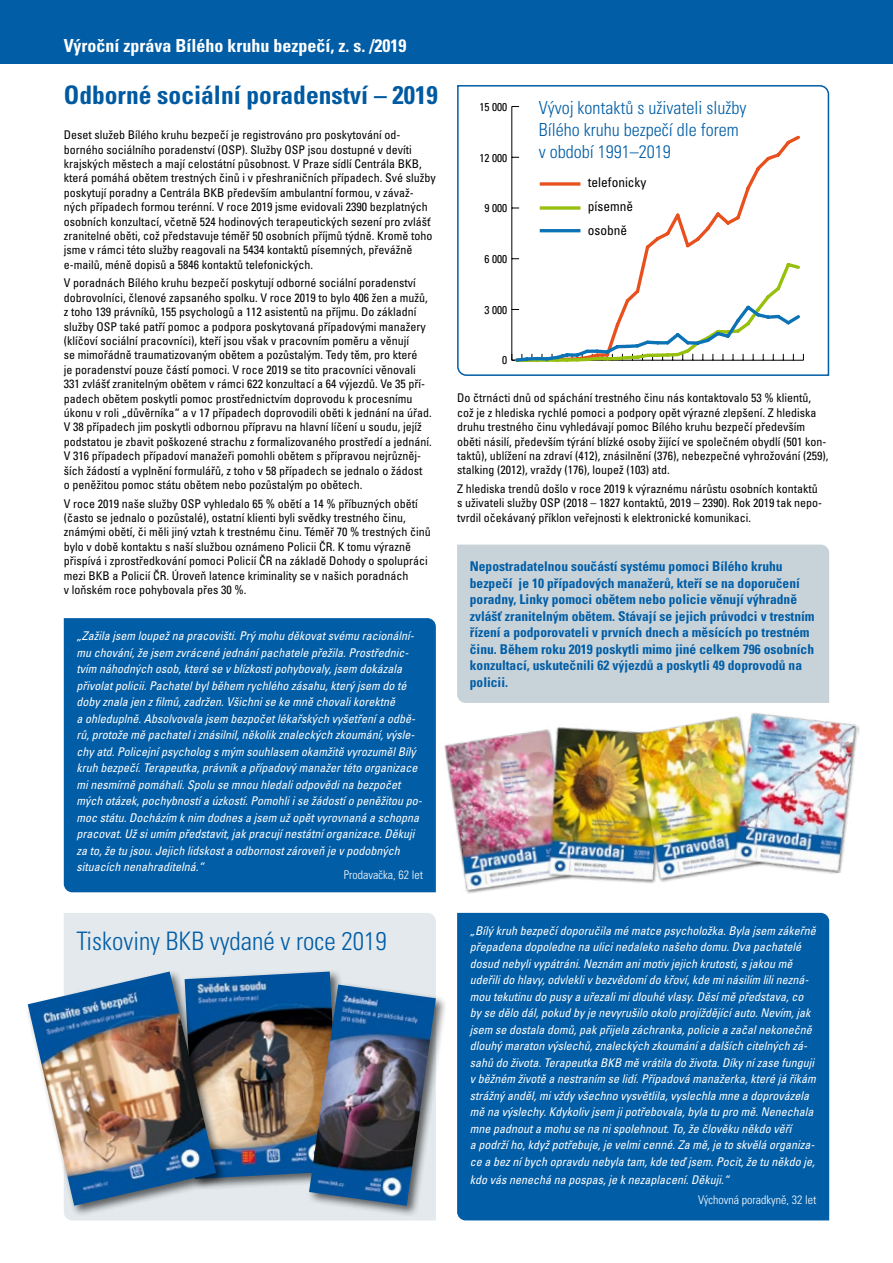
<style>
.page{position:relative;width:893px;height:1263px;background:#fff}
.page>*{position:absolute;margin:0;border:0;box-sizing:border-box;transform-origin:0 0}
.t1{font:700 condensed 25.5px "Univers CE";color:#005aa1}
.t2{font:300 condensed 25.5px "Univers CE";color:#005da6}
.t3{font:300 condensed 18px/21.6px "Univers CE";color:#005da6}
.t4{font:700 condensed 18px "Univers CE";color:#fff}
.t5{font:700 condensed 13.5px/16.5px "Univers CE";color:#005da6}
.t6{font:condensed 13.35px/24.2px "Univers CE";color:#000}
.t7{font:condensed 12px/14.4px "Univers CE";color:#000}
.t8{font:italic condensed 12px/16.5px "Univers CE";color:#fff}
.t9{font:300 condensed 12px "Univers CE";color:#fff}
.t10{font:condensed 11.4px "Univers CE";color:#000}
</style>
<div class="page">
<div style="left:0;top:0;width:893px;height:64px;background:#005da6"></div>
<div style="left:64px;top:618px;width:372px;height:274px;background:#005da6"></div>
<div style="left:64px;top:913px;width:372px;height:307px;background:#e3e9ec"></div>
<div style="left:457px;top:913px;width:372px;height:307px;background:#005da6"></div>
<div style="left:457px;top:545px;width:372px;height:158px;background:#c8d3d9"></div>
<div style="left:182px;top:969px;width:170px;height:222px;background:#000;opacity:.6"></div>
<img style="left:228px;top:971px;width:112px;height:208px">
<div style="left:307px;top:982px;width:141px;height:235px;background:#000;opacity:.6"></div>
<img style="left:309px;top:984px;width:127px;height:222px">
<div style="left:26px;top:969px;width:202px;height:248px;background:#000;opacity:.6"></div>
<img style="left:28px;top:971px;width:188px;height:235px">
<svg style="left:457px;top:85px;width:373px;height:291px"></svg>
<img style="left:444px;top:712px;width:416px;height:182px">
<h2 class="t4" style="left:64px;top:35px;width:344px">Výroční zpráva Bílého kruhu bezpečí, z. s. /2019</h2>
<h1 class="t1" style="left:64px;top:81px;width:375px">Odborné sociální poradenství – 2019</h1>
<p class="t7" style="left:64px;top:128px;width:373px">Deset služeb Bílého kruhu bezpečí je registrováno pro poskytování od&shy;borného sociálního poradenství (OSP). Služby OSP jsou dostupné v devíti krajských městech a mají celostátní působnost. V Praze sídlí Centrála BKB, která pomáhá obětem trestných činů i v přeshraničních případech. Své služby poskytují poradny a Centrála BKB především ambulantní formou, v závaž&shy;ných případech formou terénní. V roce 2019 jsme evidovali 2390 bezplatných osobních konzultací, včetně 524 hodinových terapeutických sezení pro zvlášť zranitelné oběti, což představuje téměř 50 osobních příjmů týdně. Kromě toho jsme v rámci této služby reagovali na 5434 kontaktů písemných, převážně e-mailů, méně dopisů a 5846 kontaktů telefonických.</p>
<p class="t7" style="left:64px;top:276px;width:369px">V poradnách Bílého kruhu bezpečí poskytují odborné sociální poradenství dobrovolníci, členové zapsaného spolku. V roce 2019 to bylo 406 žen a mužů, z toho 139 právníků, 155 psychologů a 112 asistentů na příjmu. Do základní služby OSP také patří pomoc a podpora poskytovaná případovými manažery (klíčoví sociální pracovníci), kteří jsou však v pracovním poměru a věnují<br>se mimořádně traumatizovaným obětem a pozůstalým. Tedy těm, pro které<br>je poradenství pouze částí pomoci. V roce 2019 se tito pracovníci věnovali 331 zvlášť zranitelným obětem v rámci 622 konzultací a 64 výjezdů. Ve 35 pří&shy;padech obětem poskytli pomoc prostřednictvím doprovodu k procesnímu úkonu v roli „důvěrníka“ a v 17 případech doprovodili oběti k jednání na úřad.<br>V 38 případech jim poskytli odbornou přípravu na hlavní líčení u soudu, jejíž podstatou je zbavit poškozené strachu z formalizovaného prostředí a jednání.<br>V 316 případech případoví manažeři pomohli obětem s přípravou nejrůzněj&shy;ších žádostí a vyplnění formulářů, z toho v 58 případech se jednalo o žádost<br>o peněžitou pomoc státu obětem nebo pozůstalým po obětech.</p>
<p class="t7" style="left:64px;top:496px;width:368px">V roce 2019 naše služby OSP vyhledalo 65 % obětí a 14 % příbuzných obětí (často se jednalo o pozůstalé), ostatní klienti byli svědky trestného činu, známými obětí, či měli jiný vztah k trestnému činu. Téměř 70 % trestných činů bylo v době kontaktu s naší službou oznámeno Policii ČR. K tomu výrazně přispívá i zprostředkování pomoci Policií ČR na základě Dohody o spolupráci mezi BKB a Policií ČR. Úroveň latence kriminality se v našich poradnách<br>v loňském roce pohybovala přes 30 %.</p>
<p class="t8" style="left:77px;top:628px;width:347px">„Zažila jsem loupež na pracovišti. Prý mohu děkovat svému racionální&shy;mu chování, že jsem zvrácené jednání pachatele přežila. Prostřednic&shy;tvím náhodných osob, které se v blízkosti pohybovaly, jsem dokázala přivolat policii. Pachatel byl během rychlého zásahu, který jsem do té doby znala jen z filmů, zadržen. Všichni se ke mně chovali korektně<br>a ohleduplně. Absolvovala jsem bezpočet lékařských vyšetření a odbě&shy;rů, protože mě pachatel i znásilnil, několik znaleckých zkoumání, výsle&shy;chy atd. Policejní psycholog s mým souhlasem okamžitě vyrozuměl Bílý kruh bezpečí. Terapeutka, právník a případový manažer této organizace mi nesmírně pomáhali. Spolu se mnou hledali odpovědi na bezpočet mých otázek, pochybností a úzkostí. Pomohli i se žádostí o peněžitou po&shy;moc státu. Docházím k nim dodnes a jsem už opět vyrovnaná a schopna pracovat. Už si umím představit, jak pracují nestátní organizace. Děkuji za to, že tu jsou. Jejich lidskost a odbornost zároveň je v podobných situacích nenahraditelná.“</p>
<p class="t9" style="left:344px;top:868px;width:81px">Prodavačka, 62 let</p>
<h1 class="t2" style="left:77px;top:927px;width:312px">Tiskoviny BKB vydané v roce 2019</h1>
<p class="t10" style="left:479px;top:100px;width:29px">15 000</p>
<p class="t10" style="left:479px;top:151px;width:29px">12 000</p>
<p class="t10" style="left:484px;top:202px;width:24px">9 000</p>
<p class="t10" style="left:484px;top:253px;width:24px">6 000</p>
<p class="t10" style="left:484px;top:303px;width:24px">3 000</p>
<p class="t10" style="left:502px;top:354px;width:7px">0</p>
<h2 class="t3" style="left:539px;top:98px;width:209px">Vývoj kontaktů s uživateli služby<br>Bílého kruhu bezpečí dle forem v období 1991–2019</h2>
<p class="t6" style="left:588px;top:170px;width:60px">telefonicky písemně osobně</p>
<p class="t7" style="left:457px;top:391px;width:373px">Do čtrnácti dnů od spáchání trestného činu nás kontaktovalo 53 % klientů, což je z hlediska rychlé pomoci a podpory opět výrazné zlepšení. Z hlediska druhu trestného činu vyhledávají pomoc Bílého kruhu bezpečí především oběti násilí, především týrání blízké osoby žijící ve společném obydlí (501 kon&shy;taktů), ublížení na zdraví (412), znásilnění (376), nebezpečné vyhrožování (259), stalking (2012), vraždy (176), loupež (103) atd.</p>
<p class="t7" style="left:457px;top:482px;width:367px">Z hlediska trendů došlo v roce 2019 k výraznému nárůstu osobních kontaktů s uživateli služby OSP (2018 – 1827 kontaktů, 2019 – 2390). Rok 2019 tak nepo&shy;tvrdil očekávaný příklon veřejnosti k elektronické komunikaci.</p>
<p class="t5" style="left:470px;top:558px;width:346px">Nepostradatelnou součástí systému pomoci Bílého kruhu bezpečí je 10 případových manažerů, kteří se na doporučení poradny, Linky pomoci obětem nebo policie věnují výhradně zvlášť zranitelným obětem. Stávají se jejich průvodci v trestním řízení a podporovateli v prvních dnech a měsících po trestném činu. Během roku 2019 poskytli mimo jiné celkem 796 osobních konzultací, uskutečnili 62 výjezdů a poskytli 49 doprovodů na policii.</p>
<p class="t8" style="left:470px;top:922px;width:347px">„Bílý kruh bezpečí doporučila mé matce psycholožka. Byla jsem zákeřně přepadena dopoledne na ulici nedaleko našeho domu. Dva pachatelé dosud nebyli vypátráni. Neznám ani motiv jejich krutosti, s jakou mě udeřili do hlavy, odvlekli v bezvědomí do křoví, kde mi násilím lili nezná&shy;mou tekutinu do pusy a uřezali mi dlouhé vlasy. Děsí mě představa, co by se dělo dál, pokud by je nevyrušilo okolo projíždějící auto. Nevím, jak jsem se dostala domů, pak přijela záchranka, policie a začal nekonečně dlouhý maraton výslechů, znaleckých zkoumání a dalších citelných zá&shy;sahů do života. Terapeutka BKB mě vrátila do života. Díky ní zase funguji v běžném životě a nestraním se lidí. Případová manažerka, které já říkám strážný anděl, mi vždy všechno vysvětlila, vyslechla mne a doprovázela mě na výslechy. Kdykoliv jsem ji potřebovala, byla tu pro mě. Nenechala mne padnout a mohu se na ni spolehnout. To, že člověku někdo věří<br>a podrží ho, když potřebuje, je velmi cenné. Za mě, je to skvělá organiza&shy;ce a bez ní bych opravdu nebyla tam, kde teď jsem. Pocit, že tu někdo je,</p>
<p class="t8" style="left:470px;top:1171px;width:261px">kdo vás nenechá na pospas, je k nezaplacení. Děkuji.“</p>
<p class="t9" style="left:698px;top:1193px;width:120px">Výchovná poradkyně, 32 let</p>
</div>
